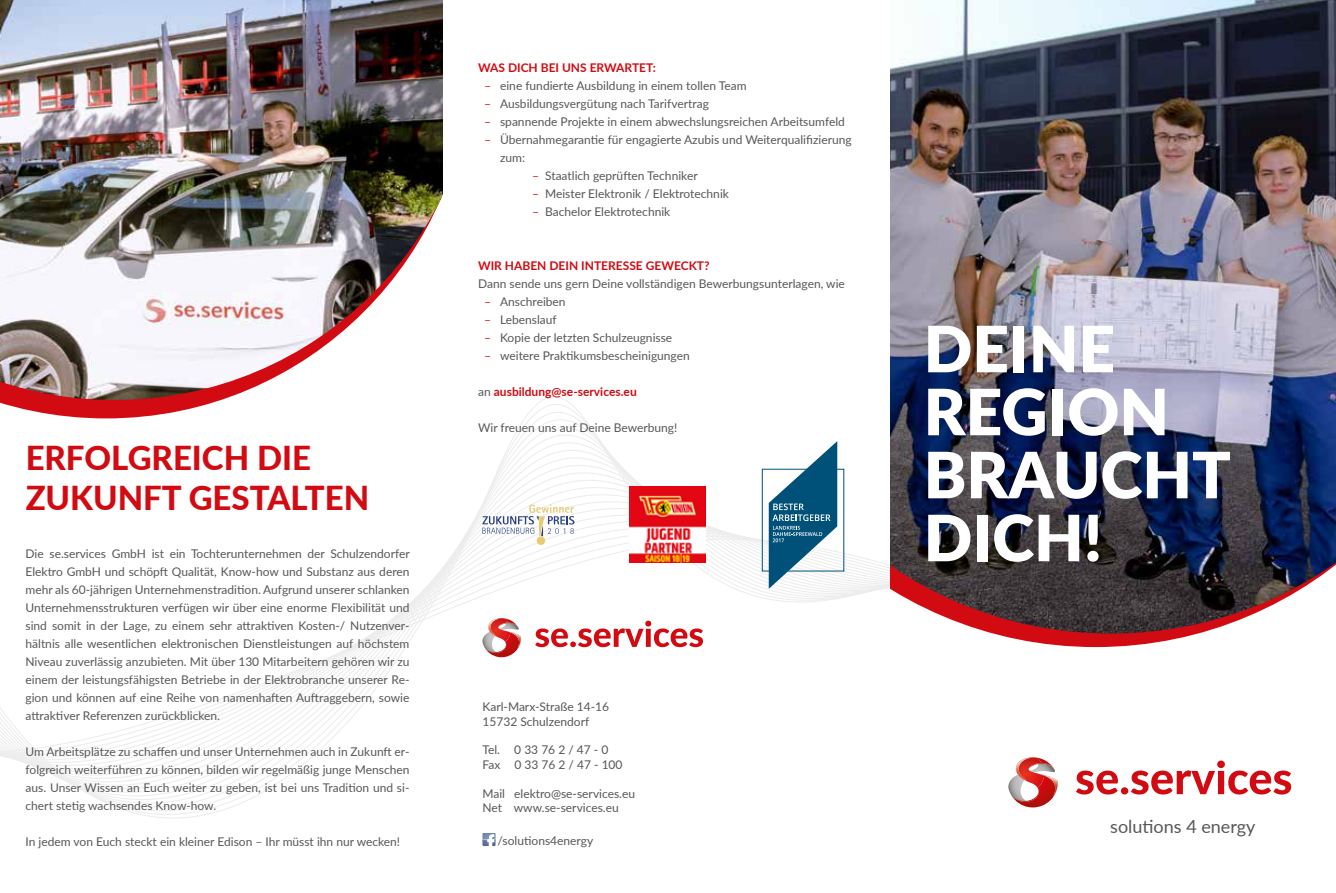
<style>
.page{position:relative;width:1336px;height:893px;background:#fff}
.page>*{position:absolute;margin:0;border:0;box-sizing:border-box;transform-origin:0 0}
.t1{font:900 63.9px/63px "Lato";color:#fff}
.t2{font:800 33px/39.6px "Lato";color:#d20a11}
.t3{font:18px "Lato";color:#575756}
.t4{font:12px/18px "Lato";color:#575756}
.t5{font:700 12px "Lato";color:#d20a11}
.s1{color:#e30613}
.s2{font-weight:400;color:#575756}
</style>
<div class="page">
<svg style="left:0;top:418px;width:1043px;height:400px"></svg>
<svg style="left:0;top:400px;width:221px;height:18px;fill:#d20a11"></svg>
<img style="left:0;top:0;width:443px;height:400px">
<img style="left:888px;top:0;width:447px;height:634px">
<svg style="left:443px;top:396px;width:445px;height:451px"></svg>
<svg style="left:1076px;top:760px;width:214px;height:34px"></svg>
<img style="left:1055px;top:779px;width:3px;height:15px">
<svg style="left:1008px;top:757px;width:47px;height:47px"></svg>
<svg style="left:535px;top:621px;width:168px;height:26px"></svg>
<img style="left:519px;top:632px;width:3px;height:17px">
<svg style="left:482px;top:618px;width:37px;height:37px"></svg>
<svg style="left:482px;top:833px;width:13px;height:13px"></svg>
<svg style="left:761px;top:441px;width:83px;height:148px"></svg>
<div style="left:536px;top:536px;width:9px;height:9px;background:#e8ca72;border-radius:50%"></div>
<svg style="left:482px;top:504px;width:92px;height:32px"></svg>
<img style="left:629px;top:487px;width:76px;height:75px">
<h2 class="t2" style="left:26px;top:437px;width:345px">ERFOLGREICH DIE<br>ZUKUNFT GESTALTEN</h2>
<p class="t4" style="left:26px;top:544px;width:385px;text-align:justify">Die se.services GmbH ist ein Tochterunternehmen der Schulzendorfer Elektro GmbH und schöpft Qualität, Know-how und Substanz aus deren mehr als 60-jährigen Unternehmenstradition. Aufgrund unserer schlanken Unternehmensstrukturen verfügen wir über eine enorme Flexibilität und sind somit in der Lage, zu einem sehr attraktiven Kosten-/ Nutzenver&shy;hältnis alle wesentlichen elektronischen Dienstleistungen auf höchstem Niveau zuverlässig anzubieten. Mit über 130 Mitarbeitern gehören wir zu einem der leistungsfähigsten Betriebe in der Elektrobranche unserer Re&shy;gion und können auf eine Reihe von namenhaften Auftraggebern, sowie attraktiver Referenzen zurückblicken.</p>
<p class="t4" style="left:26px;top:742px;width:385px;text-align:justify">Um Arbeitsplätze zu schaffen und unser Unternehmen auch in Zukunft er&shy;folgreich weiterführen zu können, bilden wir regelmäßig junge Menschen aus. Unser Wissen an Euch weiter zu geben, ist bei uns Tradition und si&shy;chert stetig wachsendes Know-how.</p>
<p class="t4" style="left:26px;top:832px;width:376px">In jedem von Euch steckt ein kleiner Edison – Ihr müsst ihn nur wecken!</p>
<p class="t5" style="left:478px;top:59px;width:179px">WAS DICH BEI UNS ERWARTET:</p>
<p class="t4" style="left:484px;top:76px;width:264px"><span class="s1">–</span> eine fundierte Ausbildung in einem tollen Team</p>
<p class="t4" style="left:484px;top:94px;width:226px"><span class="s1">–</span> Ausbildungsvergütung nach Tarifvertrag</p>
<p class="t4" style="left:484px;top:112px;width:362px"><span class="s1">–</span> spannende Projekte in einem abwechslungsreichen Arbeitsumfeld</p>
<p class="t4" style="left:500px;top:130px;width:353px;text-indent:-16px"><span class="s1">–</span> Übernahmegarantie für engagierte Azubis und Weiterqualifizierung zum:</p>
<p class="t4" style="left:532px;top:166px;width:167px"><span class="s1">–</span> Staatlich geprüften Techniker</p>
<p class="t4" style="left:532px;top:184px;width:198px"><span class="s1">–</span> Meister Elektronik / Elektrotechnik</p>
<p class="t4" style="left:532px;top:202px;width:140px"><span class="s1">–</span> Bachelor Elektrotechnik</p>
<p class="t5" style="left:478px;top:257px;width:233px">WIR HABEN DEIN INTERESSE GEWECKT?</p>
<p class="t4" style="left:478px;top:274px;width:368px">Dann sende uns gern Deine vollständigen Bewerbungsunterlagen, wie</p>
<p class="t4" style="left:484px;top:292px;width:83px"><span class="s1">–</span> Anschreiben</p>
<p class="t4" style="left:484px;top:310px;width:74px"><span class="s1">–</span> Lebenslauf</p>
<p class="t4" style="left:484px;top:328px;width:190px"><span class="s1">–</span> Kopie der letzten Schulzeugnisse</p>
<p class="t4" style="left:484px;top:346px;width:207px"><span class="s1">–</span> weitere Praktikumsbescheinigungen</p>
<p class="t5" style="left:478px;top:383px;width:160px"><span class="s2">an</span> ausbildung@se-services.eu</p>
<p class="t4" style="left:478px;top:418px;width:201px">Wir freuen uns auf Deine Bewerbung!</p>
<p class="t4" style="left:482px;top:699px;width:128px;line-height:14.4px">Karl-Marx-Straße 14-16<br>15732 Schulzendorf</p>
<p class="t4" style="left:482px;top:742px;width:141px;line-height:14.4px">Tel. 0 33 76 2 / 47 - 0<br>Fax 0 33 76 2 / 47 - 100</p>
<p class="t4" style="left:482px;top:785px;width:154px;line-height:14.4px">Mail elektro@se-services.eu<br>Net www.se-services.eu</p>
<p class="t4" style="left:497px;top:831px;width:97px">/solutions4energy</p>
<h1 class="t1" style="left:923px;top:315px;width:309px">DEINE<br>REGION<br>BRAUCHT<br>DICH!</h1>
<h3 class="t3" style="left:1110px;top:814px;width:147px">solutions 4 energy</h3>
</div>
